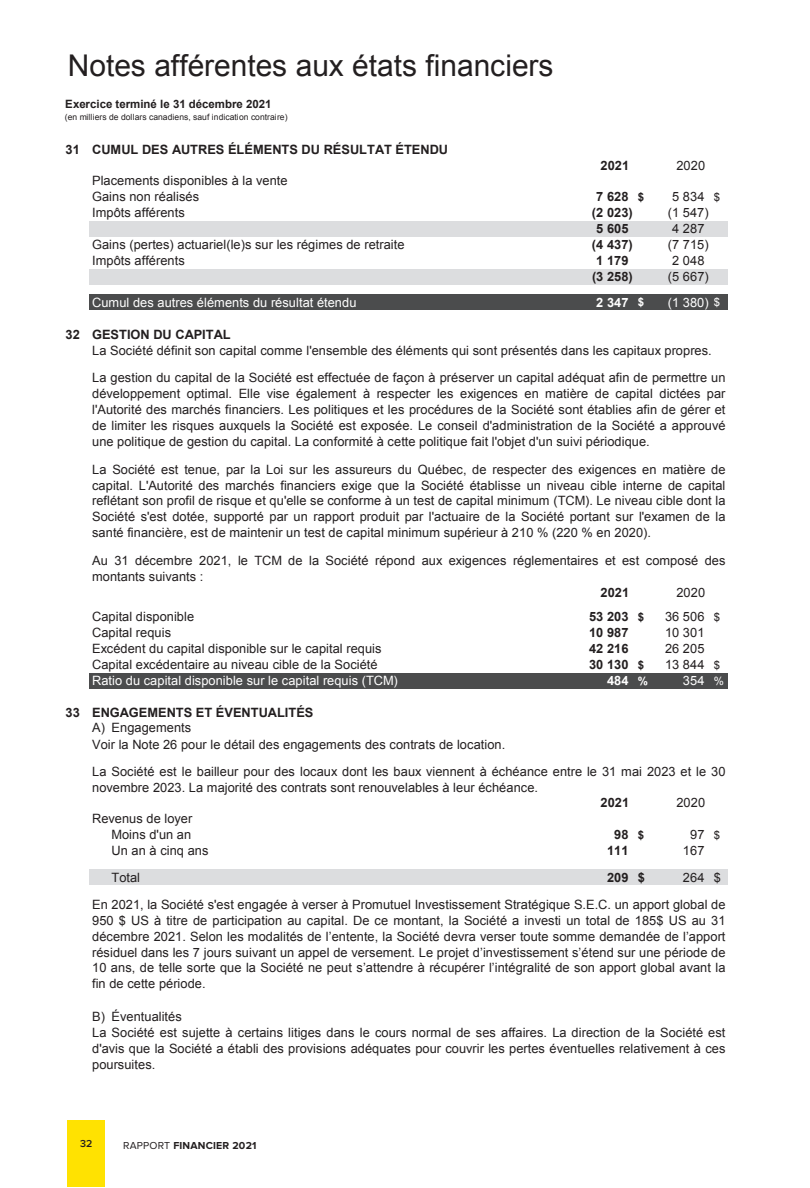
<style>
.page{position:relative;width:810px;height:1188px;background:#fff}
.page>*{position:absolute;margin:0;border:0;box-sizing:border-box;transform-origin:0 0}
.t1{font:30px "Arial";color:#231f20}
.t2{font:12.9px/15.9px "Arial";letter-spacing:.005em;color:#231f20;text-align:justify}
.t3{font:700 12.9px "Arial";color:#231f20}
.t4{font:12.9px "Arial";letter-spacing:.005em;color:#fff}
.t5{font:700 12.9px "Arial";letter-spacing:.005em;color:#fff}
.t6{font:700 11.4px "Arial";letter-spacing:-.005em;color:#231f20}
.t7{font:700 10.5px "Proxima Nova";letter-spacing:.02em;color:#231f20}
.t8{font:600 10.5px "Proxima Nova";color:#231f20}
.t9{font:8.55px "Arial";letter-spacing:.005em;color:#231f20}
.s1{font-size:11.4px}
.s2{font-weight:400}
</style>
<div class="page">
<div style="left:68px;top:1120px;width:37px;height:67px;background:#ffe201"></div>
<div style="left:90px;top:221px;width:638px;height:16px;background:#dcdddf"></div>
<div style="left:90px;top:269px;width:638px;height:15px;background:#dcdddf"></div>
<div style="left:90px;top:294px;width:638px;height:16px;background:#4b4c4d"></div>
<div style="left:90px;top:673px;width:638px;height:16px;background:#4b4c4d"></div>
<div style="left:90px;top:869px;width:638px;height:16px;background:#dcdddf"></div>
<h1 class="t1" style="left:68px;top:46px;width:487px">Notes afférentes aux états financiers</h1>
<p class="t6" style="left:65px;top:96px;width:208px">Exercice terminé le 31 décembre 2021</p>
<p class="t9" style="left:65px;top:112px;width:224px">(en milliers de dollars canadiens, sauf indication contraire)</p>
<p class="t3" style="left:65px;top:141px;width:384px">31 CUMUL DES AUTRES ÉLÉMENTS DU RÉSULTAT ÉTENDU</p>
<p class="t2" style="left:92px;top:173px;width:197px">Placements disponibles à la vente<br>Gains non réalisés</p>
<p class="t3" style="left:601px;top:157px;width:30px">2021</p>
<p class="t2" style="left:676px;top:157px;width:30px">2020</p>
<p class="t3" style="left:596px;top:188px;width:49px">7 628 <span class="s1">$</span></p>
<p class="t2" style="left:672px;top:189px;width:49px">5 834 <span class="s1">$</span></p>
<p class="t2" style="left:92px;top:205px;width:94px">Impôts afférents</p>
<p class="t3" style="left:592px;top:204px;width:42px">(2 023)</p>
<p class="t2" style="left:668px;top:205px;width:42px">(1 547)</p>
<p class="t3" style="left:596px;top:220px;width:34px">5 605</p>
<p class="t2" style="left:672px;top:221px;width:34px">4 287</p>
<p class="t2" style="left:92px;top:237px;width:314px">Gains (pertes) actuariel(le)s sur les régimes de retraite</p>
<p class="t3" style="left:592px;top:236px;width:42px">(4 437)</p>
<p class="t2" style="left:668px;top:237px;width:42px">(7 715)</p>
<p class="t2" style="left:92px;top:252px;width:94px">Impôts afférents</p>
<p class="t3" style="left:596px;top:252px;width:34px">1 179</p>
<p class="t2" style="left:672px;top:253px;width:34px">2 048</p>
<p class="t3" style="left:592px;top:268px;width:42px">(3 258)</p>
<p class="t2" style="left:668px;top:269px;width:42px">(5 667)</p>
<p class="t4" style="left:92px;top:294px;width:266px">Cumul des autres éléments du résultat étendu</p>
<p class="t5" style="left:596px;top:294px;width:49px">2 347 <span class="s1">$</span></p>
<p class="t4" style="left:668px;top:294px;width:54px">(1 380) <span class="s1">$</span></p>
<p class="t3" style="left:65px;top:326px;width:167px">32 GESTION DU CAPITAL</p>
<p class="t2" style="left:92px;top:342px;width:621px">La Société définit son capital comme l'ensemble des éléments qui sont présentés dans les capitaux propres.</p>
<p class="t2" style="left:92px;top:370px;width:635px">La gestion du capital de la Société est effectuée de façon à préserver un capital adéquat afin de permettre un développement optimal. Elle vise également à respecter les exigences en matière de capital dictées par l'Autorité des marchés financiers. Les politiques et les procédures de la Société sont établies afin de gérer et de limiter les risques auxquels la Société est exposée. Le conseil d'administration de la Société a approuvé une politique de gestion du capital. La conformité à cette politique fait l'objet d'un suivi périodique.</p>
<p class="t2" style="left:92px;top:461px;width:635px">La Société est tenue, par la Loi sur les assureurs du Québec, de respecter des exigences en matière de capital. L'Autorité des marchés financiers exige que la Société établisse un niveau cible interne de capital reflétant son profil de risque et qu'elle se conforme à un test de capital minimum (TCM). Le niveau cible dont la Société s'est dotée, supporté par un rapport produit par l'actuaire de la Société portant sur l'examen de la santé financière, est de maintenir un test de capital minimum supérieur à 210 % (220 % en 2020).</p>
<p class="t2" style="left:92px;top:553px;width:635px">Au 31 décembre 2021, le TCM de la Société répond aux exigences réglementaires et est composé des montants suivants :</p>
<p class="t3" style="left:601px;top:584px;width:30px">2021</p>
<p class="t2" style="left:676px;top:584px;width:30px">2020</p>
<p class="t2" style="left:92px;top:609px;width:104px">Capital disponible</p>
<p class="t3" style="left:589px;top:608px;width:57px">53 203 <span class="s1">$</span></p>
<p class="t2" style="left:665px;top:609px;width:57px">36 506 <span class="s1">$</span></p>
<p class="t2" style="left:92px;top:625px;width:80px">Capital requis</p>
<p class="t3" style="left:589px;top:624px;width:41px">10 987</p>
<p class="t2" style="left:665px;top:625px;width:41px">10 301</p>
<p class="t2" style="left:92px;top:641px;width:291px">Excédent du capital disponible sur le capital requis</p>
<p class="t3" style="left:589px;top:640px;width:41px">42 216</p>
<p class="t2" style="left:665px;top:641px;width:41px">26 205</p>
<p class="t2" style="left:92px;top:657px;width:287px">Capital excédentaire au niveau cible de la Société</p>
<p class="t3" style="left:589px;top:656px;width:57px">30 130 <span class="s1">$</span></p>
<p class="t2" style="left:665px;top:657px;width:57px">13 844 <span class="s1">$</span></p>
<p class="t4" style="left:92px;top:672px;width:307px">Ratio du capital disponible sur le capital requis (TCM)</p>
<p class="t5" style="left:607px;top:672px;width:42px">484 <span class="s1">%</span></p>
<p class="t4" style="left:683px;top:672px;width:42px">354 <span class="s1">%</span></p>
<p class="t3" style="left:65px;top:704px;width:249px">33 ENGAGEMENTS ET ÉVENTUALITÉS</p>
<p class="t2" style="left:92px;top:720px;width:101px">A) Engagements</p>
<p class="t2" style="left:92px;top:736px;width:415px">Voir la Note 26 pour le détail des engagements des contrats de location.</p>
<p class="t2" style="left:92px;top:763px;width:635px">La Société est le bailleur pour des locaux dont les baux viennent à échéance entre le 31 mai 2023 et le 30 novembre 2023. La majorité des contrats sont renouvelables à leur échéance.</p>
<p class="t2" style="left:92px;top:811px;width:102px;text-align:right">Revenus de loyer<br>Moins d'un an</p>
<p class="t3" style="left:601px;top:794px;width:30px">2021</p>
<p class="t2" style="left:676px;top:795px;width:30px">2020</p>
<p class="t3" style="left:614px;top:826px;width:31px">98 <span class="s1">$</span></p>
<p class="t2" style="left:690px;top:827px;width:31px">97 <span class="s1">$</span></p>
<p class="t2" style="left:112px;top:842px;width:98px">Un an à cinq ans</p>
<p class="t3" style="left:607px;top:842px;width:23px">111</p>
<p class="t2" style="left:683px;top:842px;width:23px">167</p>
<p class="t2" style="left:112px;top:869px;width:30px">Total</p>
<p class="t3" style="left:607px;top:869px;width:40px">209 $</p>
<p class="t2" style="left:683px;top:870px;width:40px">264 $</p>
<p class="t2" style="left:92px;top:896px;width:635px">En 2021, la Société s'est engagée à verser à Promutuel Investissement Stratégique S.E.C. un apport global de 950 $ US à titre de participation au capital. De ce montant, la Société a investi un total de 185$ US au 31 décembre 2021. Selon les modalités de l’entente, la Société devra verser toute somme demandée de l’apport résiduel dans les 7 jours suivant un appel de versement. Le projet d’investissement s’étend sur une période de 10 ans, de telle sorte que la Société ne peut s’attendre à récupérer l’intégralité de son apport global avant la fin de cette période.</p>
<p class="t2" style="left:92px;top:1008px;width:91px">B) Éventualités</p>
<p class="t2" style="left:92px;top:1025px;width:635px">La Société est sujette à certains litiges dans le cours normal de ses affaires. La direction de la Société est d'avis que la Société a établi des provisions adéquates pour couvrir les pertes éventuelles relativement à ces poursuites.</p>
<p class="t8" style="left:80px;top:1138px;width:14px">32</p>
<p class="t7" style="left:123px;top:1139px;width:135px"><span class="s2">RAPPORT</span> FINANCIER 2021</p>
</div>
